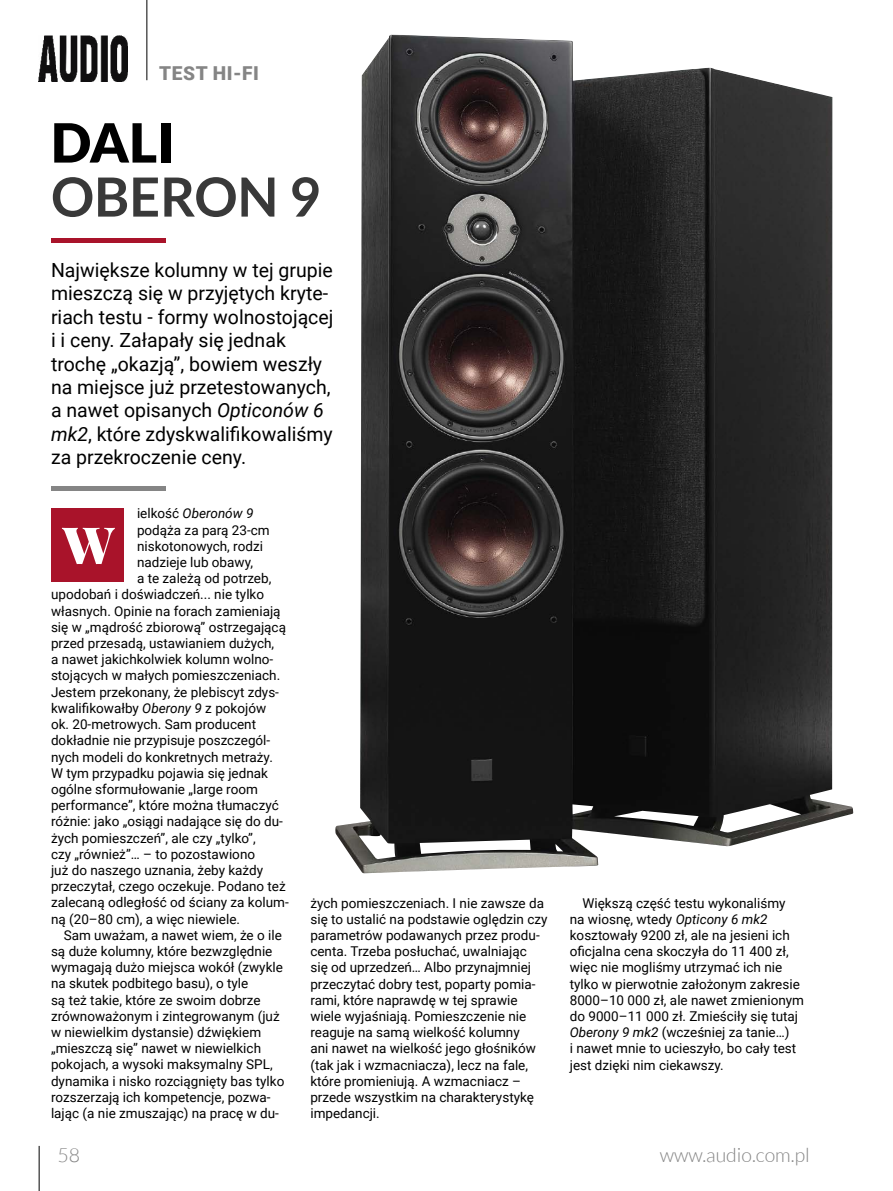
<style>
.page{position:relative;width:893px;height:1191px;background:#fff}
.page>*{position:absolute;margin:0;border:0;box-sizing:border-box;transform-origin:0 0}
.t1{font:700 54px "Lato";color:#393939}
.t2{font:900 54px "Lato";color:#000}
.t3{font:900 51.15px "Playfair Display";color:#fff}
.t4{font:19.5px/23.4px "Roboto";color:#000}
.t5{font:300 19.5px "Lato";color:#858585}
.t6{font:900 19.2px "Roboto";letter-spacing:.035em;color:#858585}
.t7{font:13.5px/16.2px "Roboto";color:#000}
.t8{font:italic 13.5px "Roboto";color:#000}
.s1{font-style:italic}
.s2{font-style:normal}
</style>
<div class="page">
<hr style="left:39px;top:1145px;width:1px;height:46px;background:#000">
<hr style="left:147px;top:0;width:1px;height:80px;background:#000">
<img style="left:39px;top:35px;width:89px;height:46px">
<hr style="left:51px;top:238px;width:114px;height:4px;background:#a9132a">
<hr style="left:51px;top:486px;width:114px;height:4px;background:#858585">
<div style="left:51px;top:508px;width:73px;height:74px;background:#a9132a"></div>
<img style="left:335px;top:35px;width:518px;height:838px">
<h3 class="t6" style="left:159px;top:60px;width:101px">TEST HI-FI</h3>
<h1 class="t2" style="left:51px;top:111px;width:125px">DALI</h1>
<h1 class="t1" style="left:51px;top:166px;width:271px">OBERON 9</h1>
<p class="t4" style="left:51px;top:257px;width:284px">Największe kolumny w tej grupie mieszczą się w przyjętych kryte&shy;riach testu - formy wolnostojącej i i ceny. Załapały się jednak trochę „okazją”, bowiem weszły na miejsce już przetestowanych, a nawet opisanych <span class="s1">Opticonów 6 mk2</span>, które zdyskwalifikowaliśmy za przekroczenie ceny.</p>
<p class="t8" style="left:137px;top:504px;width:118px"><span class="s2">ielkość</span> Oberonów 9</p>
<p class="t7" style="left:137px;top:521px;width:134px">podąża za parą 23-cm</p>
<p class="t7" style="left:137px;top:537px;width:128px">niskotonowych, rodzi</p>
<p class="t7" style="left:137px;top:553px;width:117px">nadzieje lub obawy,</p>
<p class="t7" style="left:137px;top:570px;width:136px">a te zależą od potrzeb,</p>
<p class="t7" style="left:51px;top:586px;width:215px">upodobań i doświadczeń... nie tylko</p>
<p class="t7" style="left:51px;top:602px;width:231px">własnych. Opinie na forach zamieniają</p>
<p class="t7" style="left:51px;top:618px;width:237px">się w „mądrość zbiorową” ostrzegającą</p>
<p class="t7" style="left:51px;top:634px;width:225px">przed przesadą, ustawianiem dużych,</p>
<p class="t7" style="left:51px;top:651px;width:224px">a nawet jakichkolwiek kolumn wolno-</p>
<p class="t7" style="left:51px;top:667px;width:231px">stojących w małych pomieszczeniach.</p>
<p class="t7" style="left:51px;top:683px;width:230px">Jestem przekonany, że plebiscyt zdys-</p>
<p class="t7" style="left:51px;top:699px;width:217px">kwalifikowałby <span class="s1">Oberony 9</span> z pokojów</p>
<p class="t7" style="left:51px;top:715px;width:207px">ok. 20-metrowych. Sam producent</p>
<p class="t7" style="left:51px;top:732px;width:221px">dokładnie nie przypisuje poszczegól-</p>
<p class="t7" style="left:51px;top:748px;width:223px">nych modeli do konkretnych metraży.</p>
<p class="t7" style="left:51px;top:764px;width:219px">W tym przypadku pojawia się jednak</p>
<p class="t7" style="left:51px;top:780px;width:208px">ogólne sformułowanie „large room</p>
<p class="t7" style="left:51px;top:796px;width:229px">performance”, które można tłumaczyć</p>
<p class="t7" style="left:51px;top:813px;width:233px">różnie: jako „osiągi nadające się do du-</p>
<p class="t7" style="left:51px;top:829px;width:206px">żych pomieszczeń”, ale czy „tylko”,</p>
<p class="t7" style="left:51px;top:845px;width:206px">czy „również”… – to pozostawiono</p>
<p class="t7" style="left:51px;top:861px;width:214px">już do naszego uznania, żeby każdy</p>
<p class="t7" style="left:51px;top:877px;width:236px">przeczytał, czego oczekuje. Podano też</p>
<p class="t7" style="left:51px;top:894px;width:239px">zalecaną odległość od ściany za kolum-</p>
<p class="t7" style="left:51px;top:910px;width:191px">ną (20–80 cm), a więc niewiele.</p>
<p class="t7" style="left:64px;top:926px;width:220px">Sam uważam, a nawet wiem, że o ile</p>
<p class="t7" style="left:51px;top:942px;width:223px">są duże kolumny, które bezwzględnie</p>
<p class="t7" style="left:51px;top:958px;width:233px">wymagają dużo miejsca wokół (zwykle</p>
<p class="t7" style="left:51px;top:975px;width:199px">na skutek podbitego basu), o tyle</p>
<p class="t7" style="left:51px;top:991px;width:211px">są też takie, które ze swoim dobrze</p>
<p class="t7" style="left:51px;top:1007px;width:230px">zrównoważonym i zintegrowanym (już</p>
<p class="t7" style="left:51px;top:1023px;width:212px">w niewielkim dystansie) dźwiękiem</p>
<p class="t7" style="left:51px;top:1039px;width:212px">„mieszczą się” nawet w niewielkich</p>
<p class="t7" style="left:51px;top:1056px;width:223px">pokojach, a wysoki maksymalny SPL,</p>
<p class="t7" style="left:51px;top:1072px;width:235px">dynamika i nisko rozciągnięty bas tylko</p>
<p class="t7" style="left:51px;top:1088px;width:221px">rozszerzają ich kompetencje, pozwa-</p>
<p class="t7" style="left:51px;top:1104px;width:229px">lając (a nie zmuszając) na pracę w du-</p>
<h2 class="t3" style="left:63px;top:504px;width:53px">W</h2>
<p class="t7" style="left:310px;top:894px;width:239px">żych pomieszczeniach. I nie zawsze da się to ustalić na podstawie oględzin czy parametrów podawanych przez produ&shy;centa. Trzeba posłuchać, uwalniając<br>się od uprzedzeń… Albo przynajmniej przeczytać dobry test, poparty pomia&shy;rami, które naprawdę w tej sprawie wiele wyjaśniają. Pomieszczenie nie reaguje na samą wielkość kolumny<br>ani nawet na wielkość jego głośników (tak jak i wzmacniacza), lecz na fale, które promieniują. A wzmacniacz – przede wszystkim na charakterystykę impedancji.</p>
<p class="t7" style="left:570px;top:894px;width:236px;text-indent:13px">Większą część testu wykonaliśmy<br>na wiosnę, wtedy <span class="s1">Opticony 6 mk2 </span>kosztowały 9200 zł, ale na jesieni ich oficjalna cena skoczyła do 11 400 zł, więc nie mogliśmy utrzymać ich nie tylko w pierwotnie założonym zakresie 8000–10 000 zł, ale nawet zmienionym do 9000–11 000 zł. Zmieściły się tutaj <span class="s1">Oberony 9 mk2</span> (wcześniej za tanie…)<br>i nawet mnie to ucieszyło, bo cały test jest dzięki nim ciekawszy.</p>
<h3 class="t5" style="left:57px;top:1144px;width:24px">58</h3>
<h3 class="t5" style="left:660px;top:1144px;width:151px">www.audio.com.pl</h3>
</div>
